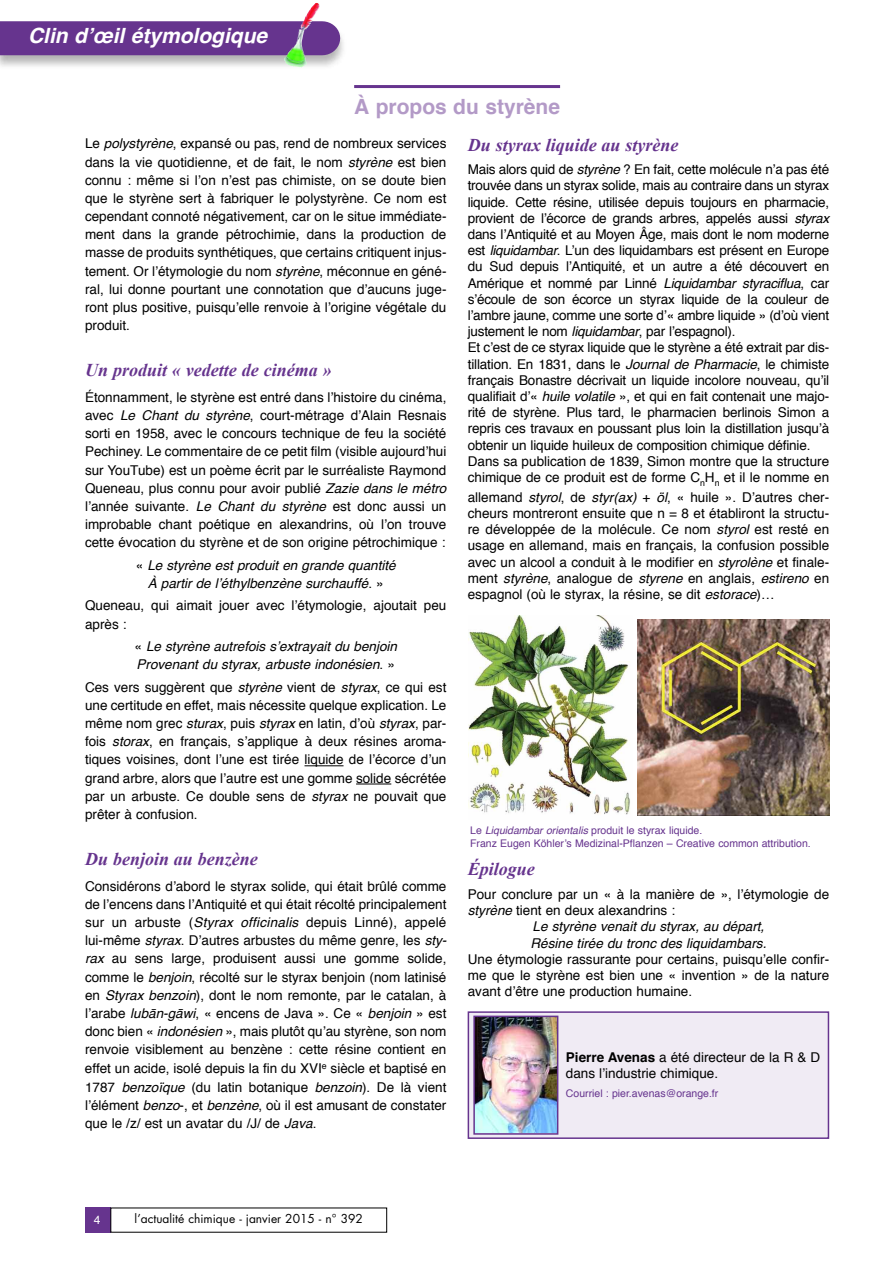
<style>
.page{position:relative;width:893px;height:1263px;background:#fff}
.page>*{position:absolute;margin:0;border:0;box-sizing:border-box;transform-origin:0 0}
.t1{font:italic 700 21px "Helvetica";color:#fff}
.t2{font:700 21px "Helvetica";color:#b39ac7}
.t3{font:italic 700 18px "Times New Roman";color:#66348e}
.t4{font:13.5px/16.2px "Helvetica";letter-spacing:-.01em;color:#000;text-align:justify}
.t5{font:italic 13.5px/18.1px "Helvetica";color:#000;text-align:center}
.t6{font:12px "Futura";color:#000}
.t7{font:12px "Helvetica";color:#fff}
.t8{font:10.5px/12.6px "Helvetica";color:#66348e}
.s1{font-style:italic}
.s2{font-style:normal}
.s3{font-weight:700}
</style>
<div class="page">
<div style="left:0;top:21px;width:340px;height:34px;background:#66348e"></div>
<div style="left:85px;top:1208px;width:26px;height:25px;background:#66348e"></div>
<img style="left:283px;top:3px;width:37px;height:65px">
<hr style="left:304px;top:765px;width:39px;height:1px;background:#000">
<hr style="left:356px;top:783px;width:35px;height:1px;background:#000">
<hr style="left:354px;top:85px;width:206px;height:3px;background:#66348e">
<div style="left:469px;top:1013px;width:359px;height:124px;background:#f0ebf4"></div>
<div style="left:468px;top:1011px;width:361px;height:128px;border:2px solid #66348e"></div>
<img style="left:476px;top:1018px;width:79px;height:114px">
<div style="left:473px;top:1015px;width:85px;height:120px;border:2px solid #66348e"></div>
<img style="left:469px;top:616px;width:161px;height:199px">
<img style="left:638px;top:619px;width:191px;height:196px">
<h1 class="t1" style="left:28px;top:27px;width:241px">Clin d’œil étymologique</h1>
<h1 class="t2" style="left:354px;top:97px;width:207px">À propos du styrène</h1>
<p class="t4" style="left:85px;top:136px;width:363px;line-height:18.1px">Le <span class="s1">polystyrène</span>, expansé ou pas, rend de nombreux services dans la vie quotidienne, et de fait, le nom <span class="s1">styrène</span> est bien connu : même si l’on n’est pas chimiste, on se doute bien que le styrène sert à fabriquer le polystyrène. Ce nom est cependant connoté négativement, car on le situe immédiate&shy;ment dans la grande pétrochimie, dans la production de masse de produits synthétiques, que certains critiquent injus&shy;tement. Or l’étymologie du nom <span class="s1">styrène</span>, méconnue en géné&shy;ral, lui donne pourtant une connotation que d’aucuns juge&shy;ront plus positive, puisqu’elle renvoie à l’origine végétale du produit.</p>
<h2 class="t3" style="left:85px;top:360px;width:248px">Un produit « vedette de cinéma »</h2>
<p class="t4" style="left:85px;top:389px;width:363px;line-height:18.1px">Étonnamment, le styrène est entré dans l’histoire du cinéma, avec <span class="s1">Le Chant du styrène</span>, court-métrage d’Alain Resnais sorti en 1958, avec le concours technique de feu la société Pechiney. Le commentaire de ce petit film (visible aujourd’hui sur YouTube) est un poème écrit par le surréaliste Raymond Queneau, plus connu pour avoir publié <span class="s1">Zazie dans le métro </span>l’année suivante. <span class="s1">Le Chant du styrène</span> est donc aussi un improbable chant poétique en alexandrins, où l’on trouve cette évocation du styrène et de son origine pétrochimique :</p>
<p class="t5" style="left:136px;top:557px;width:261px"><span class="s2">«</span> Le styrène est produit en grande quantité<br>À partir de l’éthylbenzène surchauffé<span class="s2">. »</span></p>
<p class="t4" style="left:85px;top:598px;width:363px;line-height:18.1px">Queneau, qui aimait jouer avec l’étymologie, ajoutait peu après :</p>
<p class="t5" style="left:134px;top:638px;width:264px;text-align:left"><span class="s2">«</span> Le styrène autrefois s’extrayait du benjoin<br>Provenant du styrax, arbuste indonésien<span class="s2">. »</span></p>
<p class="t4" style="left:85px;top:679px;width:363px;line-height:18.1px">Ces vers suggèrent que <span class="s1">styrène</span> vient de <span class="s1">styrax</span>, ce qui est une certitude en effet, mais nécessite quelque explication. Le même nom grec <span class="s1">sturax</span>, puis <span class="s1">styrax</span> en latin, d’où <span class="s1">styrax</span>, par&shy;fois <span class="s1">storax</span>, en français, s’applique à deux résines aroma&shy;tiques voisines, dont l’une est tirée liquide de l’écorce d’un grand arbre, alors que l’autre est une gomme solide sécrétée par un arbuste. Ce double sens de <span class="s1">styrax</span> ne pouvait que prêter à confusion.</p>
<h2 class="t3" style="left:85px;top:849px;width:174px">Du benjoin au benzène</h2>
<p class="t4" style="left:85px;top:878px;width:363px;line-height:18.3px">Considérons d’abord le styrax solide, qui était brûlé comme de l’encens dans l’Antiquité et qui était récolté principalement sur un arbuste (<span class="s1">Styrax officinalis</span> depuis Linné), appelé lui-même <span class="s1">styrax</span>. D’autres arbustes du même genre, les <span class="s1">sty&shy;rax</span> au sens large, produisent aussi une gomme solide, comme le <span class="s1">benjoin</span>, récolté sur le styrax benjoin (nom latinisé en <span class="s1">Styrax benzoin</span>), dont le nom remonte, par le catalan, à l’arabe <span class="s1">lubān-gāwi</span>, « encens de Java ». Ce « <span class="s1">benjoin</span> » est donc bien « <span class="s1">indonésien</span> », mais plutôt qu’au styrène, son nom renvoie visiblement au benzène : cette résine contient en effet un acide, isolé depuis la fin du XVI<sup>e</sup> siècle et baptisé en 1787 <span class="s1">benzoïque</span> (du latin botanique <span class="s1">benzoin</span>). De là vient l’élément <span class="s1">benzo</span>-, et <span class="s1">benzène</span>, où il est amusant de constater que le /z/ est un avatar du /J/ de <span class="s1">Java</span>.</p>
<h2 class="t3" style="left:468px;top:135px;width:212px">Du styrax liquide au styrène</h2>
<p class="t4" style="left:468px;top:162px;width:363px;text-align:left">Mais alors quid de <span class="s1">styrène</span> ? En fait, cette molécule n’a pas été trouvée dans un styrax solide, mais au contraire dans un styrax liquide. Cette résine, utilisée depuis toujours en pharmacie, provient de l’écorce de grands arbres, appelés aussi <span class="s1">styrax </span>dans l’Antiquité et au Moyen Âge, mais dont le nom moderne est <span class="s1">liquidambar</span>. L’un des liquidambars est présent en Europe du Sud depuis l’Antiquité, et un autre a été découvert en Amérique et nommé par Linné <span class="s1">Liquidambar styraciflua</span>, car s’écoule de son écorce un styrax liquide de la couleur de l’ambre jaune, comme une sorte d’« ambre liquide » (d’où vient justement le nom <span class="s1">liquidambar</span>, par l’espagnol).<br>Et c’est de ce styrax liquide que le styrène a été extrait par dis&shy;tillation. En 1831, dans le <span class="s1">Journal de Pharmacie</span>, le chimiste français Bonastre décrivait un liquide incolore nouveau, qu’il qualifiait d’« <span class="s1">huile volatile</span> », et qui en fait contenait une majo&shy;rité de styrène. Plus tard, le pharmacien berlinois Simon a repris ces travaux en poussant plus loin la distillation jusqu’à obtenir un liquide huileux de composition chimique définie.<br>Dans sa publication de 1839, Simon montre que la structure chimique de ce produit est de forme C<sub>n</sub>H<sub>n</sub> et il le nomme en</p>
<p class="t4" style="left:468px;top:490px;width:363px">allemand <span class="s1">styrol</span>, de <span class="s1">styr(ax)</span> + <span class="s1">öl</span>, « huile ». D’autres cher&shy;cheurs montreront ensuite que n = 8 et établiront la structu&shy;re développée de la molécule. Ce nom <span class="s1">styrol</span> est resté en usage en allemand, mais en français, la confusion possible avec un alcool a conduit à le modifier en <span class="s1">styrolène</span> et finale&shy;ment <span class="s1">styrène</span>, analogue de <span class="s1">styrene</span> en anglais, <span class="s1">estireno</span> en espagnol (où le styrax, la résine, se dit <span class="s1">estorace</span>)…</p>
<p class="t8" style="left:470px;top:825px;width:342px">Le <span class="s1">Liquidambar orientalis</span> produit le styrax liquide.<br>Franz Eugen Köhler’s Medizinal-Pflanzen – Creative common attribution.</p>
<h2 class="t3" style="left:468px;top:859px;width:69px">Épilogue</h2>
<p class="t4" style="left:468px;top:887px;width:363px">Pour conclure par un « à la manière de », l’étymologie de</p>
<p class="t4" style="left:468px;top:903px;width:209px"><span class="s1">styrène</span> tient en deux alexandrins :</p>
<p class="t5" style="left:533px;top:918px;width:233px">Le styrène venait du styrax, au départ,</p>
<p class="t5" style="left:530px;top:935px;width:237px">Résine tirée du tronc des liquidambars.</p>
<p class="t4" style="left:468px;top:952px;width:363px">Une étymologie rassurante pour certains, puisqu’elle confir&shy;me que le styrène est bien une « invention » de la nature avant d’être une production humaine.</p>
<p class="t4" style="left:566px;top:1050px;width:256px"><span class="s3">Pierre Avenas</span> a été directeur de la R &amp; D dans l’industrie chimique.</p>
<p class="t8" style="left:566px;top:1087px;width:154px">Courriel : pier.avenas@orange.fr</p>
<p class="t7" style="left:94px;top:1215px;width:8px">4</p>
<p class="t6" style="left:135px;top:1213px;width:230px">l’actualité chimique - janvier 2015 - n° 392</p>
</div>
